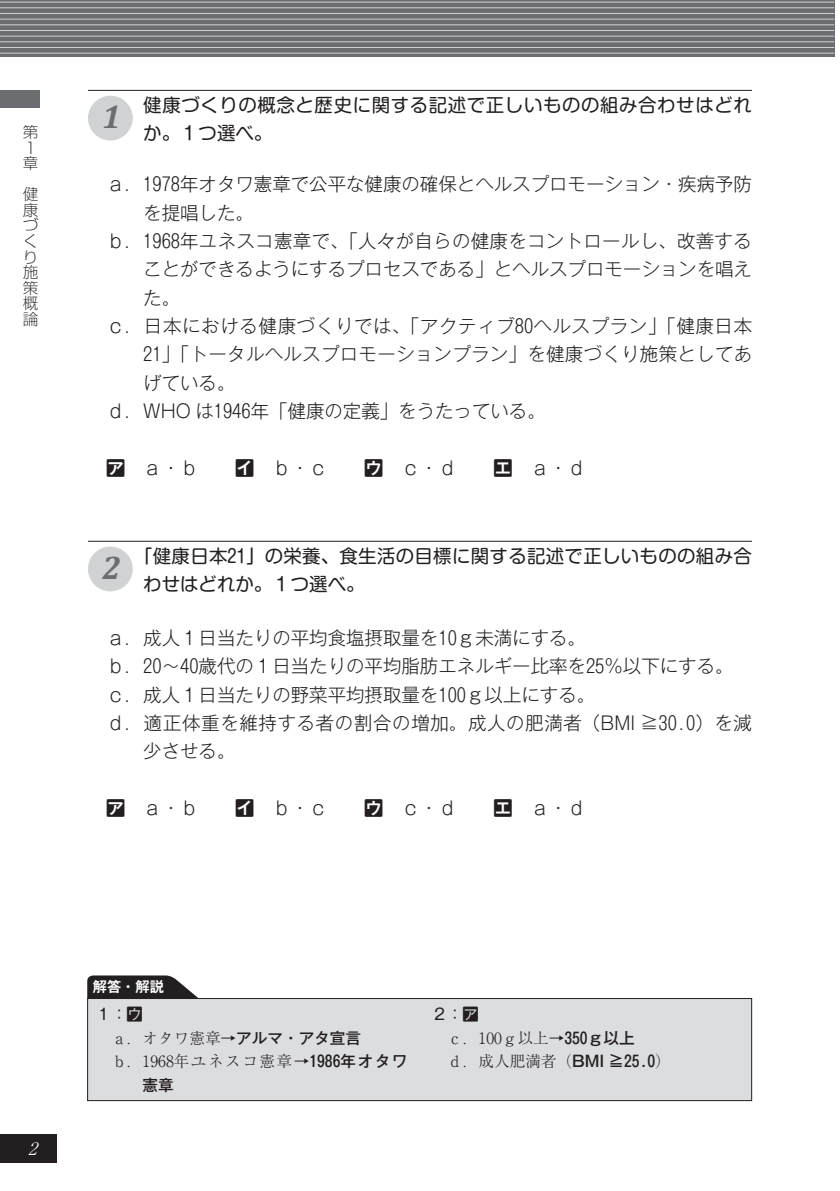
<style>
.page{position:relative;width:840px;height:1191px;background:#fff}
.page>*{position:absolute;margin:0;border:0;box-sizing:border-box;transform-origin:0 0}
.t1{font:italic 700 32.6px "Cambria";color:#6c6d70}
.t2{font:300 18.4px "Gothic MB101 Pr 6 N";color:#231f20}
.t3{font:18.4px/28.4px "Shin M Go Pr 6 N";letter-spacing:.015em;color:#231f20}
.t4{font:300 18.4px "Gothic MB101 Pr 6 N";letter-spacing:.035em;color:#231f20}
.t5{font:300 18.4px "Gothic MB101 Pr 6 N";letter-spacing:.02em;color:#231f20}
.t6{font:italic 300 17px "Ryumin Pr 6 N";color:#fff}
.t7{font:300 15.6px/23.4px "Ryumin Pr 6 N";color:#231f20}
.t8{font:300 expanded 15.6px/15.6px "Shin Go Pr 6 N";color:#231f20}
.t9{font:15.6px "Gothic MB101 Pr 6 N";color:#231f20}
.t10{font:500 15.6px "Gothic MB101 Pr 6 N";color:#231f20}
.t11{font:700 14.2px "Gothic MB101 Pr 6 N De";color:#fff}
.s1{font-family:"Gothic MB101 Pr 6 N De";font-weight:700}
.s2{font-family:"Gothic MB101 Pr 6 N";font-weight:500}
</style>
<div class="page">
<div style="left:0;top:1134px;width:57px;height:28px;background:#231f20"></div>
<div style="left:0;top:90px;width:40px;height:17px;background:#6c6d70"></div>
<svg style="left:0;top:0;width:833px;height:57px;background:#717275"></svg>
<hr style="left:0;top:53px;width:833px;height:1px;background:#d1d2d4">
<hr style="left:0;top:47px;width:833px;height:1px;background:#d1d2d4">
<hr style="left:0;top:41px;width:833px;height:1px;background:#d1d2d4">
<hr style="left:0;top:36px;width:833px;height:1px;background:#d1d2d4">
<hr style="left:0;top:30px;width:833px;height:1px;background:#d1d2d4">
<hr style="left:0;top:24px;width:833px;height:1px;background:#d1d2d4">
<hr style="left:0;top:19px;width:833px;height:1px;background:#d1d2d4">
<hr style="left:0;top:13px;width:833px;height:1px;background:#d1d2d4">
<hr style="left:0;top:7px;width:833px;height:1px;background:#d1d2d4">
<hr style="left:0;top:2px;width:833px;height:1px;background:#d1d2d4">
<div style="left:88px;top:96px;width:45px;height:44px;background:#d1d2d4;border-radius:50%"></div>
<hr style="left:88px;top:90px;width:663px;height:1px;background:#231f20">
<div style="left:88px;top:546px;width:45px;height:45px;background:#d1d2d4;border-radius:50%"></div>
<hr style="left:88px;top:541px;width:663px;height:1px;background:#231f20">
<div style="left:88px;top:998px;width:663px;height:102px;background:#dcdddf"></div>
<div style="left:87px;top:998px;width:664px;height:103px;border:1px solid #231f20"></div>
<svg style="left:87px;top:975px;width:111px;height:23px;background:#423f40"></svg>
<p class="t8" style="left:23px;top:123px;width:16px">第<br>１章</p>
<p class="t8" style="left:23px;top:185px;width:17px">健康づくり施策概論</p>
<h1 class="t1" style="left:102px;top:94px;width:20px">1</h1>
<p class="t3" style="left:143px;top:90px;width:609px">健康づくりの概念と歴史に関する記述で正しいものの組み合わせはどれか。１つ選べ。</p>
<p class="t2" style="left:106px;top:169px;width:646px">ａ．１９７８年オタワ憲章で公平な健康の確保とヘルスプロモーション・疾病予防</p>
<p class="t2" style="left:143px;top:197px;width:112px">を提唱した。</p>
<p class="t5" style="left:106px;top:226px;width:646px">ｂ．１９６８年ユネスコ憲章で、「人々が自らの健康をコントロールし、改善する</p>
<p class="t2" style="left:143px;top:254px;width:610px">ことができるようにするプロセスである」とヘルスプロモーションを唱え</p>
<p class="t2" style="left:143px;top:282px;width:38px">た。</p>
<p class="t4" style="left:106px;top:311px;width:647px">ｃ．日本における健康づくりでは、「アクティブ８０ヘルスプラン」「健康日本</p>
<p class="t2" style="left:143px;top:339px;width:610px">２１」「トータルヘルスプロモーションプラン」を健康づくり施策としてあ</p>
<p class="t2" style="left:143px;top:367px;width:94px">げている。</p>
<p class="t2" style="left:106px;top:396px;width:440px">ｄ．WHO は１９４６年「健康の定義」をうたっている。</p>
<p class="t2" style="left:106px;top:452px;width:481px"><span class="s1">ア</span>　ａ・ｂ　　<span class="s1">イ</span>　ｂ・ｃ　　<span class="s1">ウ</span>　ｃ・ｄ　　<span class="s1">エ</span>　ａ・ｄ</p>
<h1 class="t1" style="left:102px;top:544px;width:20px">2</h1>
<p class="t3" style="left:143px;top:541px;width:609px;text-indent:-9px">「健康日本２１」の栄養、食生活の目標に関する記述で正しいものの組み合わせはどれか。１つ選べ。</p>
<p class="t2" style="left:106px;top:623px;width:481px">ａ．成人１日当たりの平均食塩摂取量を１０ｇ未満にする。</p>
<p class="t2" style="left:106px;top:651px;width:628px">ｂ．２０〜４０歳代の１日当たりの平均脂肪エネルギー比率を２５％以下にする。</p>
<p class="t2" style="left:106px;top:679px;width:490px">ｃ．成人１日当たりの野菜平均摂取量を１００ｇ以上にする。</p>
<p class="t4" style="left:106px;top:708px;width:646px">ｄ．適正体重を維持する者の割合の増加。成人の肥満者（BMI ≧３０．０）を減</p>
<p class="t2" style="left:143px;top:736px;width:94px">少させる。</p>
<p class="t2" style="left:106px;top:793px;width:481px"><span class="s1">ア</span>　ａ・ｂ　　<span class="s1">イ</span>　ｂ・ｃ　　<span class="s1">ウ</span>　ｃ・ｄ　　<span class="s1">エ</span>　ａ・ｄ</p>
<p class="t6" style="left:28px;top:1135px;width:17px">2</p>
<p class="t11" style="left:93px;top:975px;width:72px">解答・解説</p>
<p class="t9" style="left:96px;top:1001px;width:48px">１：ウ</p>
<p class="t7" style="left:111px;top:1025px;width:297px">ａ．オタワ憲章→<span class="s2">アルマ・アタ宣言<br></span>ｂ．１９６８年ユネスコ憲章→<span class="s2">１９８６年オタワ</span></p>
<p class="t10" style="left:142px;top:1071px;width:33px">憲章</p>
<p class="t9" style="left:431px;top:1001px;width:48px">２：ア</p>
<p class="t7" style="left:447px;top:1025px;width:225px">ｃ．１００ｇ以上→<span class="s2">３５０ｇ以上<br></span>ｄ．成人肥満者（<span class="s2">BMI ≧２５．０</span>）</p>
</div>
